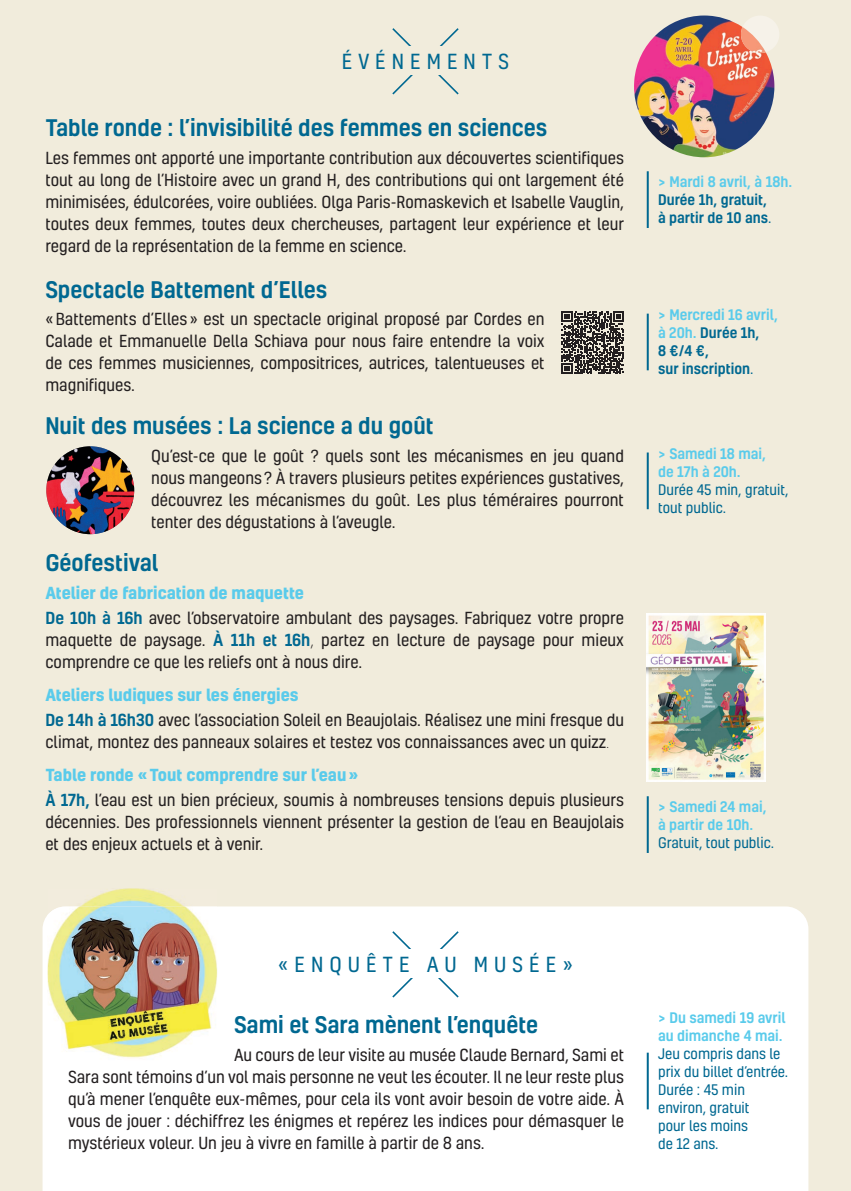
<style>
.page{position:relative;width:851px;height:1191px;background:#fff}
.page>*{position:absolute;margin:0;border:0;box-sizing:border-box;transform-origin:0 0}
.t1{font:500 22px "Kelson";color:#006891}
.t2{font:20px "Kelson";letter-spacing:.3em;color:#006891}
.t3{font:16px/22px "Kelson";color:#231f20;text-align:justify}
.t4{font:14px/18px "Kelson";color:#006891}
.t5{font:500 14px/18px "Kelson";color:#5acbeb}
.t6{font:500 14px/18px "Kelson";color:#006891}
.s1{font-weight:700;color:#5acbeb}
.s2{font-weight:500;color:#006891}
.s3{font-weight:300}
.s4{font-weight:400}
.s5{color:#5acbeb}
</style>
<div class="page">
<div style="left:0;top:0;width:850px;height:1191px;background:#f1ecdc"></div>
<div style="left:43px;top:906px;width:765px;height:285px;background:#fff"></div>
<svg style="left:392px;top:28px;width:67px;height:67px"></svg>
<div style="left:344px;top:47px;width:162px;height:28px;background:#f1ecdc"></div>
<svg style="left:390px;top:929px;width:70px;height:70px;background:#f0f6f8"></svg>
<div style="left:344px;top:949px;width:162px;height:29px;background:#fff"></div>
<hr style="left:646px;top:452px;width:2px;height:57px;background:#006891">
<hr style="left:646px;top:314px;width:2px;height:56px;background:#006891">
<hr style="left:646px;top:171px;width:2px;height:57px;background:#006891">
<hr style="left:646px;top:796px;width:2px;height:57px;background:#006891">
<hr style="left:646px;top:1052px;width:2px;height:57px;background:#006891">
<img style="left:81px;top:888px;width:103px;height:18px">
<img style="left:47px;top:906px;width:170px;height:155px">
<img style="left:634px;top:16px;width:140px;height:141px">
<img style="left:646px;top:613px;width:119px;height:168px">
<img style="left:46px;top:446px;width:88px;height:88px;border-radius:44px">
<svg style="left:742px;top:16px;width:37px;height:36px"></svg>
<img style="left:740px;top:27px;width:25px;height:26px">
<svg style="left:561px;top:311px;width:63px;height:63px"></svg>
<p class="t2" style="left:342px;top:48px;width:168px">ÉVÉNEMENTS</p>
<h1 class="t1" style="left:45px;top:113px;width:503px">Table ronde : l’invisibilité des femmes en sciences</h1>
<p class="t3" style="left:45px;top:146px;width:580px">Les femmes ont apporté une importante contribution aux découvertes scientifiques tout au long de l’Histoire avec un grand H, des contributions qui ont largement été minimisées, édulcorées, voire oubliées. Olga Paris-Romaskevich et Isabelle Vauglin, toutes deux femmes, toutes deux chercheuses, partagent leur expérience et leur regard de la représentation de la femme en science.</p>
<h1 class="t1" style="left:45px;top:274px;width:283px">Spectacle Battement d’Elles</h1>
<p class="t3" style="left:45px;top:308px;width:500px">« Battements d’Elles » est un spectacle original proposé par Cordes en Calade et Emmanuelle Della Schiava pour nous faire entendre la voix de ces femmes musiciennes, compositrices, autrices, talentueuses et magnifiques.</p>
<h1 class="t1" style="left:45px;top:411px;width:390px">Nuit des musées : La science a du goût</h1>
<p class="t3" style="left:151px;top:445px;width:474px">Qu’est-ce que le goût ? quels sont les mécanismes en jeu quand nous mangeons? À travers plusieurs petites expériences gustatives, découvrez les mécanismes du goût. Les plus téméraires pourront tenter des dégustations à l’aveugle.</p>
<h1 class="t1" style="left:45px;top:547px;width:115px">Géofestival</h1>
<p class="t3" style="left:45px;top:580px;width:580px;line-height:24.8px"><span class="s1">Atelier de fabrication de maquette<br></span><span class="s2">De 10h à 16h</span> avec l’observatoire ambulant des paysages. Fabriquez votre propre</p>
<p class="t3" style="left:45px;top:628px;width:580px">maquette de paysage. <span class="s2">À 11h et 16h</span><span class="s3">,</span> partez en lecture de paysage pour mieux comprendre ce que les reliefs ont à nous dire.</p>
<p class="t3" style="left:45px;top:682px;width:580px;line-height:24.8px"><span class="s1">Ateliers ludiques sur les énergies<br></span><span class="s2">De 14h à 16h30</span> avec l’association Soleil en Beaujolais. Réalisez une mini fresque du</p>
<p class="t3" style="left:45px;top:724px;width:565px;line-height:33.4px">climat, montez des panneaux solaires et testez vos connaissances avec un quizz<span class="s3">.<br></span><span class="s1">Table ronde « Tout comprendre sur l’eau »</span></p>
<p class="t3" style="left:45px;top:788px;width:580px"><span class="s2">À 17h,</span> l’eau est un bien précieux, soumis à nombreuses tensions depuis plusieurs décennies. Des professionnels viennent présenter la gestion de l’eau en Beaujolais et des enjeux actuels et à venir.</p>
<p class="t5" style="left:658px;top:172px;width:136px">&gt; Mardi 8 avril, à 18h.</p>
<p class="t6" style="left:658px;top:190px;width:115px">Durée 1h, gratuit, à partir de 10 ans<span class="s4">.</span></p>
<p class="t6" style="left:658px;top:306px;width:121px"><span class="s5">&gt; Mercredi 16 avril, à 20h.</span> Durée 1h,<br>8 €/4 €,<br>sur inscription<span class="s4">.</span></p>
<p class="t5" style="left:658px;top:444px;width:109px">&gt; Samedi 18 mai, de 17h à 20h.</p>
<p class="t4" style="left:658px;top:481px;width:132px">Durée 45 min, gratuit, tout public.</p>
<p class="t5" style="left:658px;top:797px;width:110px">&gt; Samedi 24 mai, à partir de 10h.</p>
<p class="t4" style="left:658px;top:833px;width:117px">Gratuit, tout public.</p>
<p class="t2" style="left:278px;top:950px;width:296px">«ENQUÊTE AU MUSÉE»</p>
<h1 class="t1" style="left:234px;top:1010px;width:305px">Sami et Sara mènent l’enquête</h1>
<p class="t3" style="left:68px;top:1043px;width:557px;text-indent:166px">Au cours de leur visite au musée Claude Bernard, Sami et Sara sont témoins d’un vol mais personne ne veut les écouter. Il ne leur reste plus qu’à mener l’enquête eux-mêmes, pour cela ils vont avoir besoin de votre aide. À vous de jouer : déchiffrez les énigmes et repérez les indices pour démasquer le mystérieux voleur. Un jeu à vivre en famille à partir de 8 ans.</p>
<p class="t5" style="left:658px;top:1008px;width:129px">&gt; Du samedi 19 avril au dimanche 4 mai.</p>
<p class="t4" style="left:658px;top:1044px;width:132px">Jeu compris dans le prix du billet d’entrée.<br>Durée : 45 min environ, gratuit<br>pour les moins<br>de 12 ans.</p>
</div>
